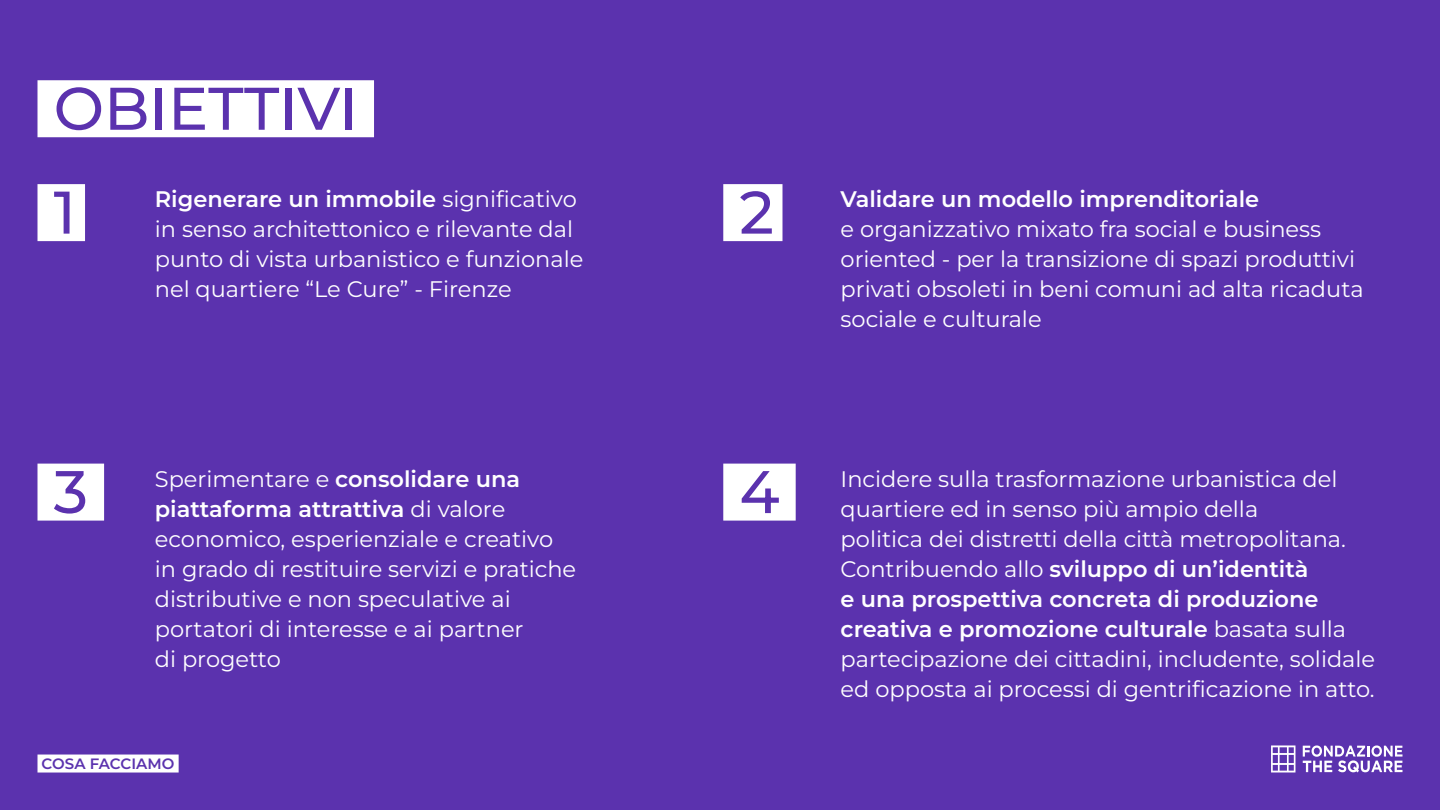
<style>
.page{position:relative;width:1440px;height:810px;background:#5b32ae}
.page>*{position:absolute;margin:0;border:0;box-sizing:border-box;transform-origin:0 0}
.t1{font:500 60px/103.9px "Montserrat";color:#5b32ae}
.t2{font:22.5px/30px "Montserrat";color:#fff}
.t3{font:600 22.5px "Montserrat";color:#fff}
.t4{font:600 15px "Montserrat";color:#5b32ae}
.s1{font-weight:600}
</style>
<div class="page">
<div style="left:38px;top:755px;width:141px;height:18px;background:#fff"></div>
<svg style="left:1303px;top:745px;width:100px;height:27px"></svg>
<svg style="left:1271px;top:745px;width:24px;height:28px"></svg>
<div style="left:38px;top:80px;width:336px;height:57px;background:#fff"></div>
<div style="left:38px;top:184px;width:47px;height:57px;background:#fff"></div>
<div style="left:723px;top:184px;width:60px;height:57px;background:#fff"></div>
<div style="left:38px;top:464px;width:66px;height:57px;background:#fff"></div>
<div style="left:723px;top:464px;width:73px;height:57px;background:#fff"></div>
<h1 class="t1" style="left:54px;top:55px;width:306px">OBIETTIVI<br>1</h1>
<p class="t2" style="left:155px;top:184px;width:430px"><span class="s1">Rigenerare un immobile</span> significativo in senso architettonico e rilevante dal punto di vista urbanistico e funzionale nel quartiere “Le Cure” - Firenze</p>
<p class="t3" style="left:841px;top:184px;width:420px">Validare un modello imprenditoriale</p>
<h1 class="t1" style="left:739px;top:159px;width:36px">2</h1>
<p class="t2" style="left:841px;top:214px;width:525px">e organizzativo mixato fra social e business oriented - per la transizione di spazi produttivi privati obsoleti in beni comuni ad alta ricaduta sociale e culturale</p>
<p class="t2" style="left:155px;top:463px;width:423px">Sperimentare e <span class="s1">consolidare una piattaforma attrattiva</span> di valore economico, esperienziale e creativo in grado di restituire servizi e pratiche distributive e non speculative ai portatori di interesse e ai partner<br>di progetto</p>
<p class="t2" style="left:841px;top:463px;width:536px">Incidere sulla trasformazione urbanistica del quartiere ed in senso più ampio della<br>politica dei distretti della città metropolitana.<br>Contribuendo allo <span class="s1">sviluppo di un’identità<br>e una prospettiva concreta di produzione creativa e promozione culturale</span> basata sulla partecipazione dei cittadini, includente, solidale ed opposta ai processi di gentrificazione in atto.</p>
<h1 class="t1" style="left:54px;top:438px;width:36px">3</h1>
<h1 class="t1" style="left:739px;top:438px;width:42px">4</h1>
<p class="t4" style="left:42px;top:753px;width:134px">COSA FACCIAMO</p>
</div>
